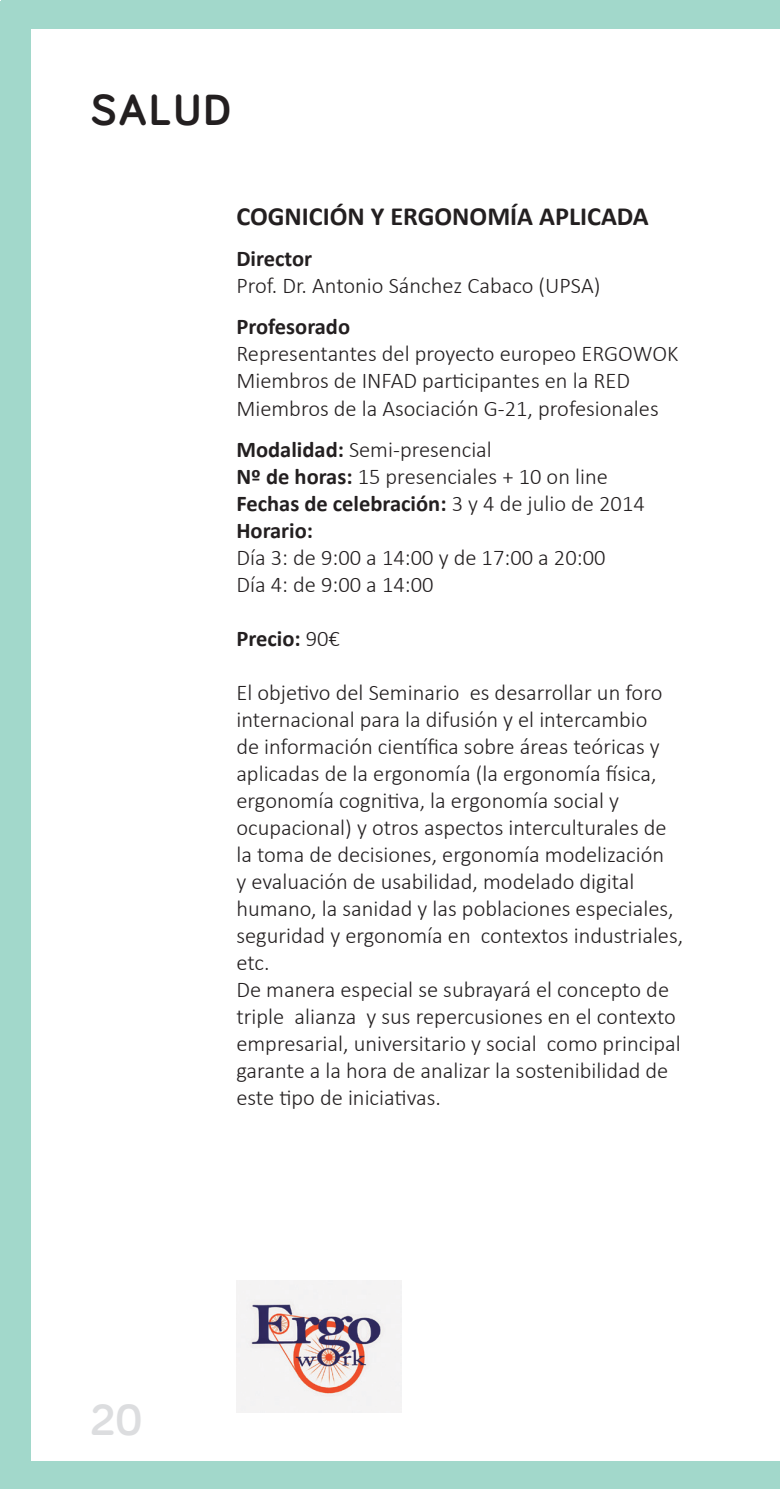
<style>
.page{position:relative;width:780px;height:1489px;background:#fff}
.page>*{position:absolute;margin:0;border:0;box-sizing:border-box;transform-origin:0 0}
.t1{font:700 45px "Bariol";letter-spacing:.05em;color:#231f20}
.t2{font:700 45px "Bariol";color:#dcdddf}
.t3{font:700 26.25px "Calibri";color:#231f20}
.t4{font:300 22.5px/27px "Calibri";color:#231f20}
.t5{font:700 22.5px "Calibri";color:#231f20}
.s1{font-weight:700}
.s2{font-weight:300}
</style>
<div class="page">
<div style="left:1px;top:1460px;width:779px;height:28px;background:#a2d8cb"></div>
<div style="left:0;top:1px;width:30px;height:1487px;background:#a2d8cb"></div>
<div style="left:1px;top:0;width:779px;height:29px;background:#a2d8cb"></div>
<img style="left:236px;top:1280px;width:165px;height:132px">
<h1 class="t1" style="left:91px;top:80px;width:142px">SALUD</h1>
<p class="t3" style="left:236px;top:200px;width:414px">COGNICIÓN Y ERGONOMÍA APLICADA</p>
<p class="t5" style="left:236px;top:245px;width:77px">Director</p>
<p class="t4" style="left:236px;top:271px;width:365px">Prof. Dr. Antonio Sánchez Cabaco (UPSA)</p>
<p class="t5" style="left:236px;top:313px;width:115px">Profesorado</p>
<p class="t4" style="left:236px;top:339px;width:443px">Representantes del proyecto europeo ERGOWOK<br>Miembros de INFAD participantes en la RED<br>Miembros de la Asociación G-21, profesionales</p>
<p class="t4" style="left:236px;top:434px;width:410px"><span class="s1">Modalidad:</span> Semi-presencial<br><span class="s1">Nº de horas:</span> 15 presenciales + 10 on line<br><span class="s1">Fechas de celebración:</span> 3 y 4 de julio de 2014<br><span class="s1">Horario:</span></p>
<p class="t4" style="left:236px;top:542px;width:370px">Día 3: de 9:00 a 14:00 y de 17:00 a 20:00<br>Día 4: de 9:00 a 14:00</p>
<p class="t5" style="left:236px;top:624px;width:105px">Precio: <span class="s2">90€</span></p>
<p class="t4" style="left:236px;top:677px;width:448px">El objetivo del Seminario es desarrollar un foro internacional para la difusión y el intercambio<br>de información científica sobre áreas teóricas y aplicadas de la ergonomía (la ergonomía física, ergonomía cognitiva, la ergonomía social y ocupacional) y otros aspectos interculturales de la toma de decisiones, ergonomía modelización<br>y evaluación de usabilidad, modelado digital humano, la sanidad y las poblaciones especiales, seguridad y ergonomía en contextos industriales, etc.<br>De manera especial se subrayará el concepto de triple alianza y sus repercusiones en el contexto empresarial, universitario y social como principal garante a la hora de analizar la sostenibilidad de este tipo de iniciativas.</p>
<h1 class="t2" style="left:90px;top:1388px;width:54px">20</h1>
</div>
